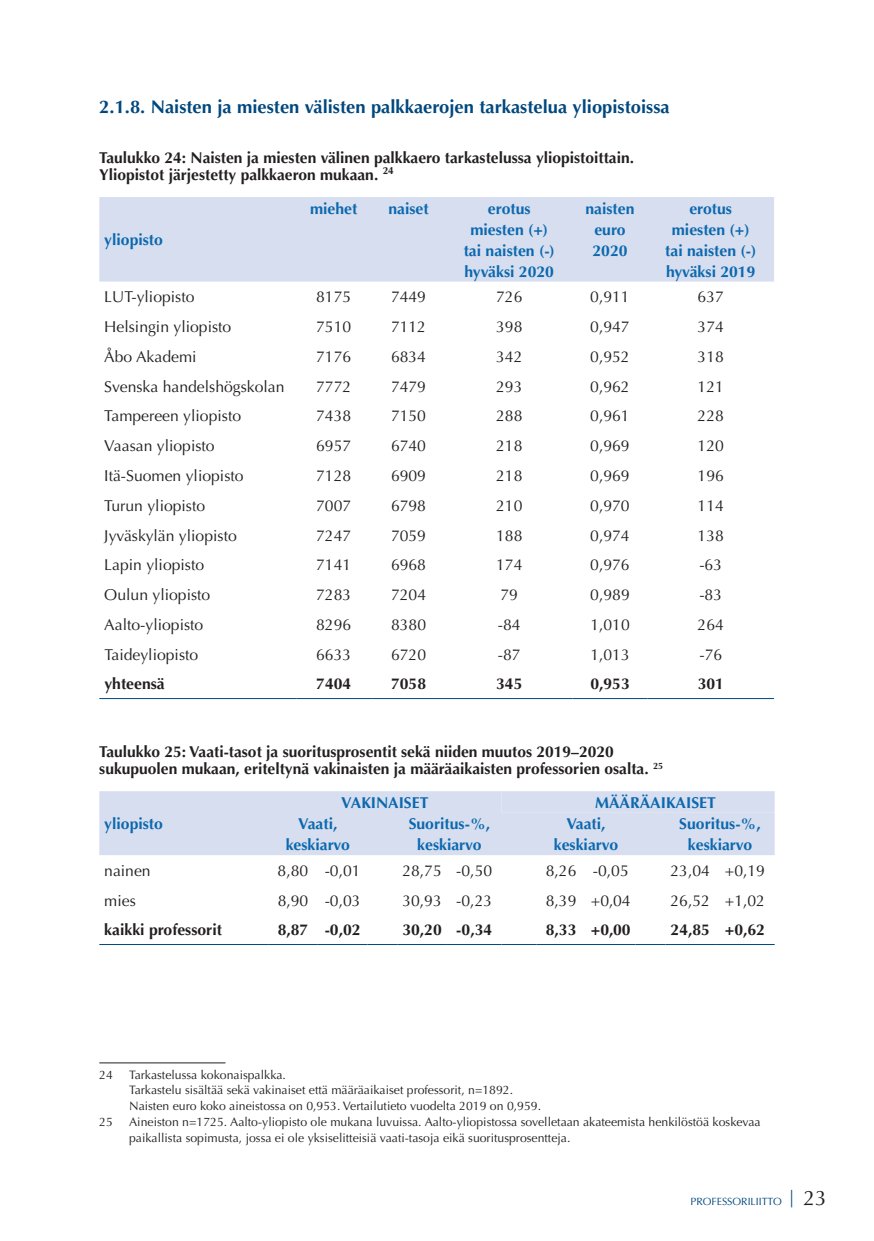
<style>
.page{position:relative;width:874px;height:1241px;background:#fff}
.page>*{position:absolute;margin:0;border:0;box-sizing:border-box;transform-origin:0 0}
.t1{font:700 18.38px "Optima LT Std";color:#01487e}
.t2{font:15.75px "Optima LT Std";color:#231f20}
.t3{font:700 15.75px/17.5px "Optima LT Std";color:#231f20}
.t4{font:700 15.75px/21px "Optima LT Std";color:#0c68af;text-align:center}
.t5{font:12.25px/15.8px "Optima LT Std";color:#231f20}
.t6{font:10.5px "Optima LT Std";color:#01487e}
.s1{font-size:21px;color:#231f20}
</style>
<div class="page">
<div style="left:99px;top:197px;width:674px;height:84px;background:#d6deef"></div>
<hr style="left:99px;top:698px;width:197px;height:1px;background:#01487e">
<hr style="left:296px;top:698px;width:75px;height:1px;background:#01487e">
<hr style="left:371px;top:698px;width:75px;height:1px;background:#01487e">
<hr style="left:446px;top:698px;width:126px;height:1px;background:#01487e">
<hr style="left:572px;top:698px;width:75px;height:1px;background:#01487e">
<hr style="left:647px;top:698px;width:126px;height:1px;background:#01487e">
<div style="left:99px;top:791px;width:675px;height:64px;background:#d6deef"></div>
<hr style="left:99px;top:943px;width:169px;height:1px;background:#01487e">
<hr style="left:268px;top:943px;width:49px;height:1px;background:#01487e">
<hr style="left:317px;top:943px;width:50px;height:1px;background:#01487e">
<hr style="left:367px;top:943px;width:30px;height:1px;background:#01487e">
<hr style="left:397px;top:943px;width:49px;height:1px;background:#01487e">
<hr style="left:446px;top:943px;width:55px;height:1px;background:#01487e">
<hr style="left:501px;top:943px;width:35px;height:1px;background:#01487e">
<hr style="left:536px;top:943px;width:49px;height:1px;background:#01487e">
<hr style="left:585px;top:943px;width:50px;height:1px;background:#01487e">
<hr style="left:635px;top:943px;width:30px;height:1px;background:#01487e">
<hr style="left:665px;top:943px;width:49px;height:1px;background:#01487e">
<hr style="left:714px;top:943px;width:60px;height:1px;background:#01487e">
<hr style="left:99px;top:1062px;width:126px;height:1px;background:#231f20">
<p class="t1" style="left:99px;top:96px;width:571px">2.1.8. Naisten ja miesten välisten palkkaerojen tarkastelua yliopistoissa</p>
<p class="t3" style="left:99px;top:149px;width:536px">Taulukko 24: Naisten ja miesten välinen palkkaero tarkastelussa yliopistoittain.<br>Yliopistot järjestetty palkkaeron mukaan. <sup>24</sup></p>
<p class="t4" style="left:104px;top:229px;width:60px">yliopisto</p>
<p class="t4" style="left:310px;top:198px;width:49px">miehet</p>
<p class="t4" style="left:388px;top:198px;width:42px">naiset</p>
<p class="t4" style="left:463px;top:198px;width:93px">erotus miesten (+) tai naisten (-) hyväksi 2020</p>
<p class="t4" style="left:585px;top:198px;width:51px">naisten euro<br>2020</p>
<p class="t4" style="left:665px;top:198px;width:93px">erotus miesten (+) tai naisten (-) hyväksi 2019</p>
<p class="t2" style="left:104px;top:288px;width:92px">LUT-yliopisto</p>
<p class="t2" style="left:316px;top:288px;width:37px">8175</p>
<p class="t2" style="left:391px;top:288px;width:37px">7449</p>
<p class="t2" style="left:496px;top:288px;width:28px">726</p>
<p class="t2" style="left:590px;top:288px;width:41px">0,911</p>
<p class="t2" style="left:697px;top:288px;width:28px">637</p>
<p class="t2" style="left:104px;top:317px;width:128px">Helsingin yliopisto</p>
<p class="t2" style="left:316px;top:317px;width:37px">7510</p>
<p class="t2" style="left:391px;top:317px;width:37px">7112</p>
<p class="t2" style="left:496px;top:317px;width:28px">398</p>
<p class="t2" style="left:590px;top:317px;width:41px">0,947</p>
<p class="t2" style="left:697px;top:317px;width:28px">374</p>
<p class="t2" style="left:104px;top:347px;width:94px">Åbo Akademi</p>
<p class="t2" style="left:316px;top:347px;width:37px">7176</p>
<p class="t2" style="left:391px;top:347px;width:37px">6834</p>
<p class="t2" style="left:496px;top:347px;width:28px">342</p>
<p class="t2" style="left:590px;top:347px;width:41px">0,952</p>
<p class="t2" style="left:697px;top:347px;width:28px">318</p>
<p class="t2" style="left:104px;top:377px;width:182px">Svenska handelshögskolan</p>
<p class="t2" style="left:316px;top:377px;width:37px">7772</p>
<p class="t2" style="left:391px;top:377px;width:37px">7479</p>
<p class="t2" style="left:496px;top:377px;width:28px">293</p>
<p class="t2" style="left:590px;top:377px;width:41px">0,962</p>
<p class="t2" style="left:697px;top:377px;width:28px">121</p>
<p class="t2" style="left:104px;top:407px;width:138px">Tampereen yliopisto</p>
<p class="t2" style="left:316px;top:407px;width:37px">7438</p>
<p class="t2" style="left:391px;top:407px;width:37px">7150</p>
<p class="t2" style="left:496px;top:407px;width:28px">288</p>
<p class="t2" style="left:590px;top:407px;width:41px">0,961</p>
<p class="t2" style="left:697px;top:407px;width:28px">228</p>
<p class="t2" style="left:104px;top:436px;width:112px">Vaasan yliopisto</p>
<p class="t2" style="left:316px;top:436px;width:37px">6957</p>
<p class="t2" style="left:391px;top:436px;width:37px">6740</p>
<p class="t2" style="left:496px;top:436px;width:28px">218</p>
<p class="t2" style="left:590px;top:436px;width:41px">0,969</p>
<p class="t2" style="left:697px;top:436px;width:28px">120</p>
<p class="t2" style="left:104px;top:466px;width:141px">Itä-Suomen yliopisto</p>
<p class="t2" style="left:316px;top:466px;width:37px">7128</p>
<p class="t2" style="left:391px;top:466px;width:37px">6909</p>
<p class="t2" style="left:496px;top:466px;width:28px">218</p>
<p class="t2" style="left:590px;top:466px;width:41px">0,969</p>
<p class="t2" style="left:697px;top:466px;width:28px">196</p>
<p class="t2" style="left:104px;top:496px;width:102px">Turun yliopisto</p>
<p class="t2" style="left:316px;top:496px;width:37px">7007</p>
<p class="t2" style="left:391px;top:496px;width:37px">6798</p>
<p class="t2" style="left:496px;top:496px;width:28px">210</p>
<p class="t2" style="left:590px;top:496px;width:41px">0,970</p>
<p class="t2" style="left:697px;top:496px;width:28px">114</p>
<p class="t2" style="left:104px;top:526px;width:134px">Jyväskylän yliopisto</p>
<p class="t2" style="left:316px;top:526px;width:37px">7247</p>
<p class="t2" style="left:391px;top:526px;width:37px">7059</p>
<p class="t2" style="left:496px;top:526px;width:28px">188</p>
<p class="t2" style="left:590px;top:526px;width:41px">0,974</p>
<p class="t2" style="left:697px;top:526px;width:28px">138</p>
<p class="t2" style="left:104px;top:555px;width:101px">Lapin yliopisto</p>
<p class="t2" style="left:316px;top:555px;width:37px">7141</p>
<p class="t2" style="left:391px;top:555px;width:37px">6968</p>
<p class="t2" style="left:496px;top:555px;width:28px">174</p>
<p class="t2" style="left:590px;top:555px;width:41px">0,976</p>
<p class="t2" style="left:699px;top:555px;width:24px">-63</p>
<p class="t2" style="left:104px;top:585px;width:107px">Oulun yliopisto</p>
<p class="t2" style="left:316px;top:585px;width:37px">7283</p>
<p class="t2" style="left:391px;top:585px;width:37px">7204</p>
<p class="t2" style="left:500px;top:585px;width:19px">79</p>
<p class="t2" style="left:590px;top:585px;width:41px">0,989</p>
<p class="t2" style="left:699px;top:585px;width:24px">-83</p>
<p class="t2" style="left:104px;top:615px;width:100px">Aalto-yliopisto</p>
<p class="t2" style="left:316px;top:615px;width:37px">8296</p>
<p class="t2" style="left:391px;top:615px;width:37px">8380</p>
<p class="t2" style="left:497px;top:615px;width:24px">-84</p>
<p class="t2" style="left:590px;top:615px;width:41px">1,010</p>
<p class="t2" style="left:697px;top:615px;width:28px">264</p>
<p class="t2" style="left:104px;top:645px;width:95px">Taideyliopisto</p>
<p class="t2" style="left:316px;top:645px;width:37px">6633</p>
<p class="t2" style="left:391px;top:645px;width:37px">6720</p>
<p class="t2" style="left:497px;top:645px;width:24px">-87</p>
<p class="t2" style="left:590px;top:645px;width:41px">1,013</p>
<p class="t2" style="left:699px;top:645px;width:24px">-76</p>
<p class="t3" style="left:104px;top:675px;width:62px">yhteensä</p>
<p class="t3" style="left:316px;top:675px;width:37px">7404</p>
<p class="t3" style="left:391px;top:675px;width:37px">7058</p>
<p class="t3" style="left:496px;top:675px;width:28px">345</p>
<p class="t3" style="left:590px;top:675px;width:41px">0,953</p>
<p class="t3" style="left:697px;top:675px;width:28px">301</p>
<p class="t3" style="left:99px;top:742px;width:565px">Taulukko 25: Vaati-tasot ja suoritusprosentit sekä niiden muutos 2019–2020 sukupuolen mukaan, eriteltynä vakinaisten ja määräaikaisten professorien osalta. <sup>25</sup></p>
<p class="t4" style="left:104px;top:813px;width:60px">yliopisto</p>
<p class="t4" style="left:341px;top:792px;width:89px">VAKINAISET</p>
<p class="t4" style="left:594px;top:792px;width:122px">MÄÄRÄAIKAISET</p>
<p class="t4" style="left:285px;top:813px;width:66px">Vaati, keskiarvo</p>
<p class="t4" style="left:408px;top:813px;width:83px">Suoritus-%, keskiarvo</p>
<p class="t4" style="left:553px;top:813px;width:66px">Vaati, keskiarvo</p>
<p class="t4" style="left:679px;top:813px;width:83px">Suoritus-%, keskiarvo</p>
<p class="t2" style="left:104px;top:861px;width:48px">nainen</p>
<p class="t2" style="left:277px;top:861px;width:84px">8,80 -0,01</p>
<p class="t2" style="left:402px;top:861px;width:91px">28,75 -0,50</p>
<p class="t2" style="left:545px;top:861px;width:84px">8,26 -0,05</p>
<p class="t2" style="left:670px;top:861px;width:96px">23,04 +0,19</p>
<p class="t2" style="left:104px;top:891px;width:33px">mies</p>
<p class="t2" style="left:277px;top:891px;width:84px">8,90 -0,03</p>
<p class="t2" style="left:402px;top:891px;width:91px">30,93 -0,23</p>
<p class="t2" style="left:545px;top:891px;width:86px">8,39 +0,04</p>
<p class="t2" style="left:670px;top:891px;width:96px">26,52 +1,02</p>
<p class="t3" style="left:104px;top:921px;width:119px">kaikki professorit</p>
<p class="t3" style="left:277px;top:921px;width:84px">8,87 -0,02</p>
<p class="t3" style="left:402px;top:921px;width:91px">30,20 -0,34</p>
<p class="t3" style="left:545px;top:921px;width:86px">8,33 +0,00</p>
<p class="t3" style="left:670px;top:921px;width:96px">24,85 +0,62</p>
<p class="t5" style="left:99px;top:1066px;width:15px">24</p>
<p class="t5" style="left:129px;top:1066px;width:413px">Tarkastelussa kokonaispalkka.<br>Tarkastelu sisältää sekä vakinaiset että määräaikaiset professorit, n=1892.<br>Naisten euro koko aineistossa on 0,953. Vertailutieto vuodelta 2019 on 0,959.</p>
<p class="t5" style="left:99px;top:1113px;width:15px">25</p>
<p class="t5" style="left:129px;top:1113px;width:632px">Aineiston n=1725. Aalto-yliopisto ole mukana luvuissa. Aalto-yliopistossa sovelletaan akateemista henkilöstöä koskevaa paikallista sopimusta, jossa ei ole yksiselitteisiä vaati-tasoja eikä suoritusprosentteja.</p>
<p class="t6" style="left:690px;top:1195px;width:138px">PROFESSORILIITTO <sup>|</sup> <span class="s1">23</span></p>
</div>
